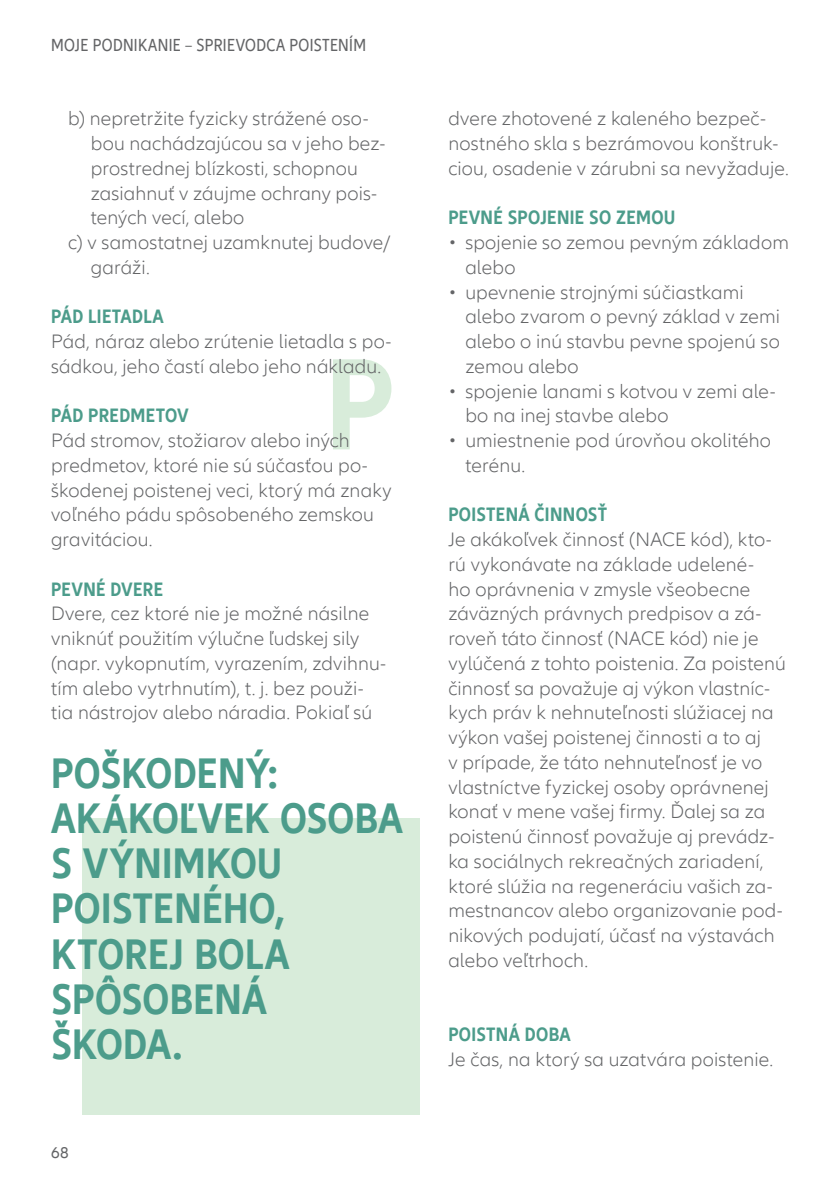
<style>
.page{position:relative;width:840px;height:1191px;background:#fff}
.page>*{position:absolute;margin:0;border:0;box-sizing:border-box;transform-origin:0 0}
.t1{font:700 condensed 44px/45px "Allianz Neo";letter-spacing:.01em;color:#4c9c8b}
.t2{font:300 20px/24.8px "Allianz Neo";letter-spacing:.01em;color:#636466}
.t3{font:700 condensed 20px "Allianz Neo";letter-spacing:.02em;color:#4c9c8b}
.t4{font:condensed 18px "Allianz Neo";letter-spacing:.02em;color:#636466}
.t5{font:16px "Allianz Neo";color:#636466}
</style>
<div class="page">
<div style="left:82px;top:818px;width:338px;height:297px;background:#d8ecda"></div>
<svg style="left:333px;top:359px;width:58px;height:90px"></svg>
<p class="t4" style="left:51px;top:35px;width:316px">MOJE PODNIKANIE – SPRIEVODCA POISTENÍM</p>
<p class="t2" style="left:68px;top:107px;width:302px">b) nepretržite fyzicky strážené oso-</p>
<p class="t2" style="left:91px;top:132px;width:296px">bou nachádzajúcou sa v jeho bez-</p>
<p class="t2" style="left:91px;top:156px;width:268px">prostrednej blízkosti, schopnou</p>
<p class="t2" style="left:91px;top:181px;width:287px">zasiahnuť v záujme ochrany pois-</p>
<p class="t2" style="left:91px;top:206px;width:155px">tených vecí, alebo</p>
<p class="t2" style="left:68px;top:230px;width:324px">c) v samostatnej uzamknutej budove/</p>
<p class="t2" style="left:91px;top:255px;width:61px">garáži.</p>
<p class="t3" style="left:51px;top:305px;width:114px">PÁD LIETADLA</p>
<p class="t2" style="left:51px;top:329px;width:342px">Pád, náraz alebo zrútenie lietadla s po&shy;sádkou, jeho častí alebo jeho nákladu.</p>
<p class="t3" style="left:51px;top:404px;width:139px">PÁD PREDMETOV</p>
<p class="t2" style="left:51px;top:428px;width:342px">Pád stromov, stožiarov alebo iných predmetov, ktoré nie sú súčasťou po&shy;škodenej poistenej veci, ktorý má znaky voľného pádu spôsobeného zemskou gravitáciou.</p>
<p class="t3" style="left:51px;top:577px;width:114px">PEVNÉ DVERE</p>
<p class="t2" style="left:51px;top:602px;width:336px">Dvere, cez ktoré nie je možné násilne vniknúť použitím výlučne ľudskej sily (napr. vykopnutím, vyrazením, zdvihnu&shy;tím alebo vytrhnutím), t. j. bez použi&shy;tia nástrojov alebo náradia. Pokiaľ sú</p>
<h1 class="t1" style="left:51px;top:752px;width:353px">POŠKODENÝ:<br>AKÁKOĽVEK OSOBA<br>S VÝNIMKOU<br>POISTENÉHO,<br>KTOREJ BOLA<br>SPÔSOBENÁ<br>ŠKODA.</h1>
<p class="t5" style="left:51px;top:1143px;width:19px">68</p>
<p class="t2" style="left:448px;top:107px;width:342px">dvere zhotovené z kaleného bezpeč&shy;nostného skla s bezrámovou konštruk&shy;ciou, osadenie v zárubni sa nevyžaduje.</p>
<p class="t3" style="left:448px;top:206px;width:228px">PEVNÉ SPOJENIE SO ZEMOU</p>
<p class="t2" style="left:465px;top:230px;width:325px;text-indent:-17px">• spojenie so zemou pevným základom alebo</p>
<p class="t2" style="left:465px;top:280px;width:316px;text-indent:-17px">• upevnenie strojnými súčiastkami alebo zvarom o pevný základ v zemi alebo o inú stavbu pevne spojenú so zemou alebo</p>
<p class="t2" style="left:465px;top:379px;width:311px;text-indent:-17px">• spojenie lanami s kotvou v zemi ale&shy;bo na inej stavbe alebo</p>
<p class="t2" style="left:465px;top:428px;width:307px;text-indent:-17px">• umiestnenie pod úrovňou okolitého terénu.</p>
<p class="t3" style="left:448px;top:503px;width:160px">POISTENÁ ČINNOSŤ</p>
<p class="t2" style="left:448px;top:527px;width:338px">Je akákoľvek činnosť (NACE kód), kto&shy;rú vykonávate na základe udelené-<br>ho oprávnenia v zmysle všeobecne záväzných právnych predpisov a zá&shy;roveň táto činnosť (NACE kód) nie je vylúčená z tohto poistenia. Za poistenú činnosť sa považuje aj výkon vlastníc&shy;kych práv k nehnuteľnosti slúžiacej na výkon vašej poistenej činnosti a to aj<br>v prípade, že táto nehnuteľnosť je vo vlastníctve fyzickej osoby oprávnenej konať v mene vašej firmy. Ďalej sa za poistenú činnosť považuje aj prevádz&shy;ka sociálnych rekreačných zariadení, ktoré slúžia na regeneráciu vašich za&shy;mestnancov alebo organizovanie pod&shy;nikových podujatí, účasť na výstavách alebo veľtrhoch.</p>
<p class="t3" style="left:448px;top:1022px;width:124px">POISTNÁ DOBA</p>
<p class="t2" style="left:448px;top:1047px;width:326px">Je čas, na ktorý sa uzatvára poistenie.</p>
</div>
